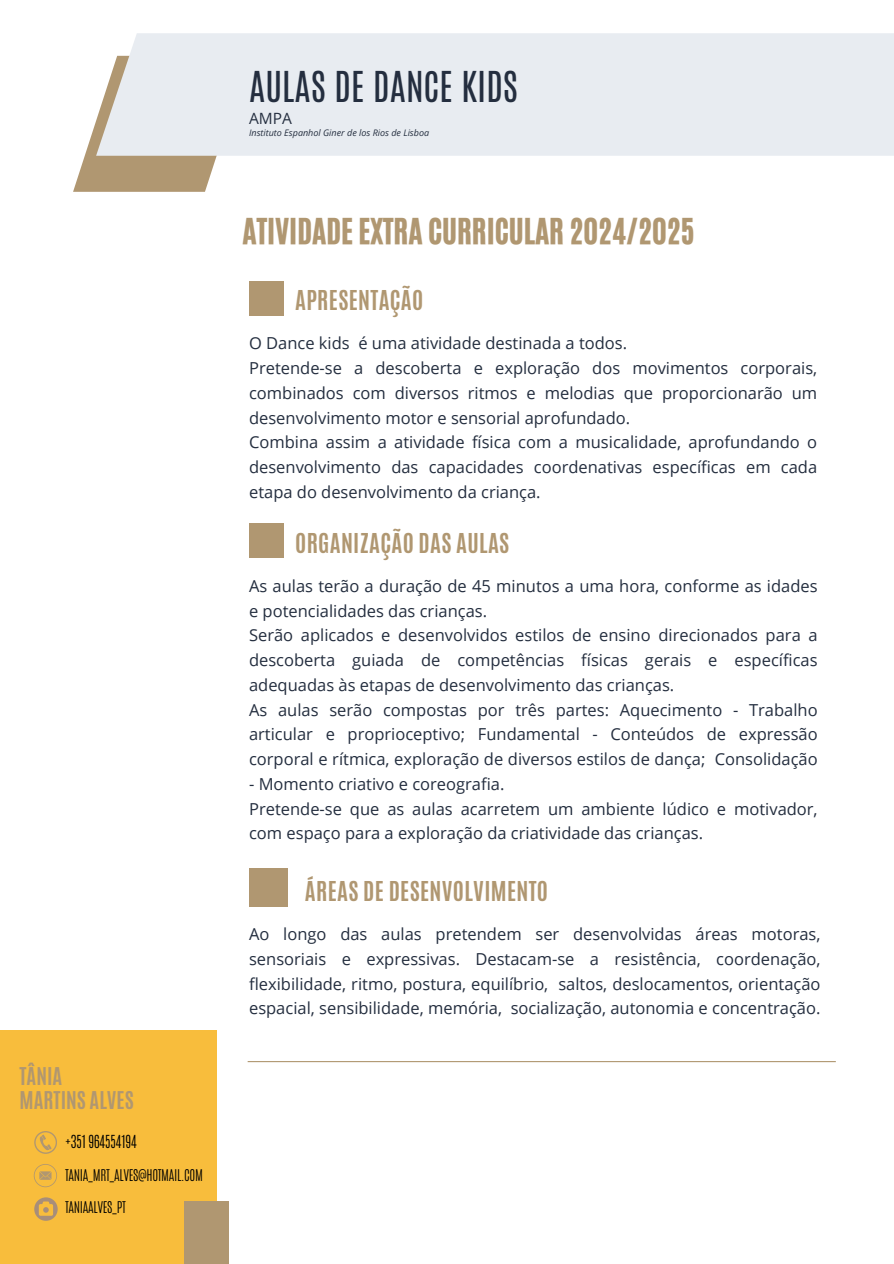
<style>
.page{position:relative;width:894px;height:1264px;background:#fff}
.page>*{position:absolute;margin:0;border:0;box-sizing:border-box;transform-origin:0 0}
.t1{font:35.55px "Antonio";color:#242e3f}
.t2{font:30px "CA Generated";color:#b09771}
.t3{font:700 22.8px "Antonio";letter-spacing:.015em;color:#b09771}
.t4{font:700 20.4px/24.2px "Antonio";color:#b09771}
.t5{font:16.5px/24.8px "Open Sans";color:#242e3f}
.t6{font:15.6px "Open Sans";color:#242e3f}
.t7{font:300 15px "Antonio";color:#000}
.t8{font:300 13.5px "Antonio";letter-spacing:-.025em;color:#000}
.t9{font:italic 9px "Open Sans";color:#242e3f}
</style>
<div class="page">
<svg style="left:73px;top:121px;width:144px;height:71px"></svg>
<div style="left:96px;top:33px;width:797px;height:123px;background:#e8ecf1"></div>
<div style="left:249px;top:281px;width:35px;height:35px;background:#b09771"></div>
<div style="left:249px;top:523px;width:35px;height:35px;background:#b09771"></div>
<div style="left:249px;top:868px;width:38px;height:38px;background:#b09771"></div>
<hr style="left:247px;top:1061px;width:588px;height:1px;background:#b09771">
<div style="left:0;top:1029px;width:217px;height:234px;background:#f8bd3c"></div>
<div style="left:184px;top:1200px;width:44px;height:63px;background:#b09771"></div>
<svg style="left:34px;top:1131px;width:23px;height:22px"></svg>
<svg style="left:34px;top:1164px;width:23px;height:23px"></svg>
<svg style="left:34px;top:1197px;width:24px;height:23px"></svg>
<p class="t4" style="left:20px;top:1064px;width:116px">TÂNIA<br>MARTINS ALVES</p>
<p class="t7" style="left:65px;top:1130px;width:73px">+351 964554194</p>
<p class="t8" style="left:65px;top:1165px;width:139px">TANIA_MRT_ALVES@HOTMAIL.COM</p>
<h5 class="t8" style="left:65px;top:1197px;width:62px">TANIAALVES_PT</h5>
<p class="t1" style="left:249px;top:61px;width:270px">AULAS DE DANCE KIDS</p>
<p class="t6" style="left:249px;top:107px;width:44px">AMPA</p>
<h2 class="t9" style="left:249px;top:126px;width:181px">Instituto Espanhol Giner de los Rios de Lisboa</h2>
<h1 class="t2" style="left:242px;top:209px;width:453px">ATIVIDADE EXTRA CURRICULAR 2024/2025</h1>
<h6 class="t3" style="left:295px;top:284px;width:130px">APRESENTAÇÃO</h6>
<h3 class="t5" style="left:249px;top:330px;width:569px">O Dance kids é uma atividade destinada a todos.<br>Pretende-se a descoberta e exploração dos movimentos corporais, combinados com diversos ritmos e melodias que proporcionarão um desenvolvimento motor e sensorial aprofundado.<br>Combina assim a atividade física com a musicalidade, aprofundando o desenvolvimento das capacidades coordenativas específicas em cada etapa do desenvolvimento da criança.</h3>
<h3 class="t3" style="left:295px;top:526px;width:215px">ORGANIZAÇÃO DAS AULAS</h3>
<h6 class="t5" style="left:249px;top:573px;width:570px">As aulas terão a duração de 45 minutos a uma hora, conforme as idades e potencialidades das crianças.<br>Serão aplicados e desenvolvidos estilos de ensino direcionados para a descoberta guiada de competências físicas gerais e específicas adequadas às etapas de desenvolvimento das crianças.<br>As aulas serão compostas por três partes: Aquecimento - Trabalho articular e proprioceptivo; Fundamental - Conteúdos de expressão corporal e rítmica, exploração de diversos estilos de dança; Consolidação</h6>
<h6 class="t5" style="left:249px;top:771px;width:570px">- Momento criativo e coreografia.<br>Pretende-se que as aulas acarretem um ambiente lúdico e motivador, com espaço para a exploração da criatividade das crianças.</h6>
<h3 class="t3" style="left:305px;top:875px;width:244px">ÁREAS DE DESENVOLVIMENTO</h3>
<h4 class="t5" style="left:249px;top:921px;width:572px;text-align:justify">Ao longo das aulas pretendem ser desenvolvidas áreas motoras, sensoriais e expressivas. Destacam-se a resistência, coordenação, flexibilidade, ritmo, postura, equilíbrio, saltos, deslocamentos, orientação espacial, sensibilidade, memória, socialização, autonomia e concentração.</h4>
</div>
